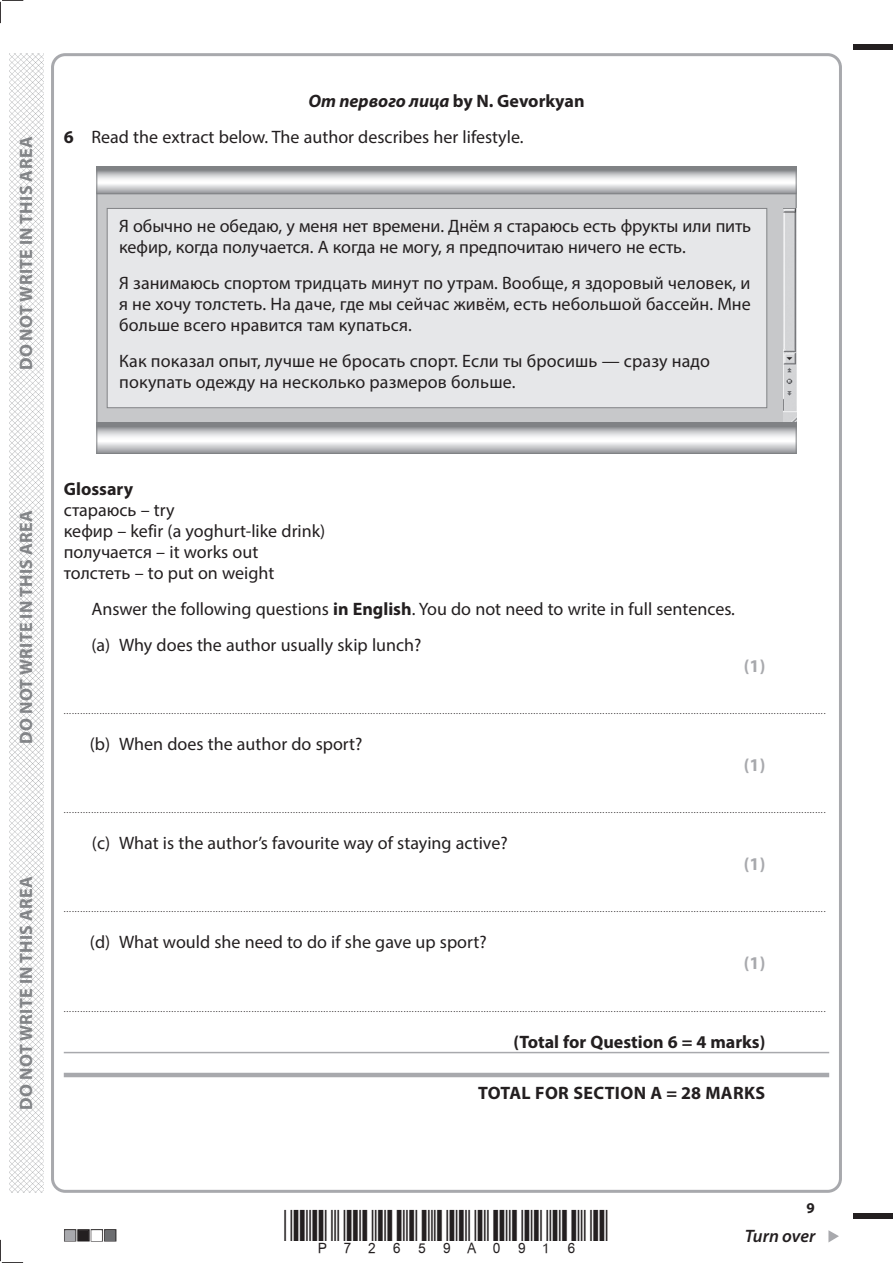
<style>
.page{position:relative;width:893px;height:1263px;background:#fff}
.page>*{position:absolute;margin:0;border:0;box-sizing:border-box;transform-origin:0 0}
.t1{font:18px/21px "Myriad Pro";color:#231f20}
.t2{font:700 18px "Myriad Pro";letter-spacing:.02em;color:#808285}
.t3{font:700 18px "Myriad Pro";color:#231f20}
.t4{font:700 18px "Myriad Pro";letter-spacing:.02em;color:#231f20}
.t5{font:700 18px "Myriad Pro";color:#a8a9ad}
.t6{font:italic 600 18px "Myriad Pro";letter-spacing:-.005em;color:#231f20}
.t7{font:700 15px "Myriad Pro";color:#231f20}
.t8{font:9px "Myriad Pro";color:#231f20}
.s1{font-weight:700;font-style:italic}
.s2{font-weight:700}
</style>
<div class="page">
<svg style="left:828px;top:1230px;width:11px;height:12px"></svg>
<div style="left:853px;top:44px;width:40px;height:5px;background:#231f20"></div>
<div style="left:853px;top:1214px;width:40px;height:5px;background:#231f20"></div>
<svg style="left:0;top:0;width:23px;height:23px"></svg>
<svg style="left:0;top:1240px;width:23px;height:23px"></svg>
<img style="left:10px;top:53px;width:34px;height:1140px">
<hr style="left:64px;top:1052px;width:765px;height:1px;background:#a8a9ad">
<hr style="left:64px;top:1073px;width:765px;height:4px;background:#a8a9ad">
<div style="left:97px;top:183px;width:699px;height:255px;background:#c7c8ca"></div>
<svg style="left:98px;top:168px;width:696px;height:24px"></svg>
<div style="left:96px;top:166px;width:700px;height:28px;border:1px solid #808285"></div>
<img style="left:783px;top:348px;width:13px;height:74px">
<img style="left:783px;top:344px;width:13px;height:4px">
<img style="left:783px;top:318px;width:13px;height:26px">
<img style="left:783px;top:208px;width:13px;height:110px">
<svg style="left:98px;top:424px;width:696px;height:28px"></svg>
<div style="left:96px;top:422px;width:700px;height:32px;border:1px solid #808285"></div>
<div style="left:107px;top:208px;width:660px;height:200px;background:#e6e7e9"></div>
<div style="left:107px;top:208px;width:660px;height:200px;border:1px solid #808285"></div>
<h1 class="t2" style="left:14px;top:370px;width:235px;rotate:-90deg">DO NOT WRITE IN THIS AREA</h1>
<h1 class="t1" style="left:64px;top:83px;width:522px;line-height:36px;text-indent:245px"><span class="s1">От первого лица</span> <span class="s2">by N. Gevorkyan<br>6</span> Read the extract below. The author describes her lifestyle.</h1>
<h1 class="t1" style="left:119px;top:215px;width:633px">Я обычно не обедаю, у меня нет времени. Днём я стараюсь есть фрукты или пить кефир, когда получается. А когда не могу, я предпочитаю ничего не есть.</h1>
<h1 class="t1" style="left:119px;top:272px;width:633px;text-align:justify">Я занимаюсь спортом тридцать минут по утрам. Вообще, я здоровый человек, и я не хочу толстеть. На даче, где мы сейчас живём, есть небольшой бассейн. Мне больше всего нравится там купаться.</h1>
<h1 class="t1" style="left:119px;top:350px;width:592px">Как показал опыт, лучше не бросать спорт. Если ты бросишь — сразу надо покупать одежду на несколько размеров больше.</h1>
<h1 class="t2" style="left:14px;top:744px;width:235px;rotate:-90deg">DO NOT WRITE IN THIS AREA</h1>
<h1 class="t2" style="left:14px;top:1110px;width:235px;rotate:-90deg">DO NOT WRITE IN THIS AREA</h1>
<h1 class="t3" style="left:64px;top:477px;width:71px">Glossary</h1>
<h1 class="t1" style="left:64px;top:499px;width:263px">стараюсь – try<br>кефир – kefir (a yoghurt-like drink) получается – it works out толстеть – to put on weight</h1>
<h1 class="t1" style="left:91px;top:590px;width:645px;line-height:36px">Answer the following questions <span class="s2">in English</span>. You do not need to write in full sentences. (a) Why does the author usually skip lunch?</h1>
<h1 class="t5" style="left:744px;top:654px;width:23px">(1)</h1>
<p class="t8" style="left:64px;top:705px;width:763px">....................................................................................................................................................................................................................................................................................</p>
<h1 class="t1" style="left:90px;top:733px;width:274px">(b) When does the author do sport?</h1>
<h1 class="t5" style="left:744px;top:753px;width:23px">(1)</h1>
<p class="t8" style="left:64px;top:804px;width:763px">....................................................................................................................................................................................................................................................................................</p>
<h1 class="t1" style="left:92px;top:832px;width:417px">(c) What is the author’s favourite way of staying active?</h1>
<h1 class="t5" style="left:744px;top:852px;width:23px">(1)</h1>
<p class="t8" style="left:64px;top:904px;width:763px">....................................................................................................................................................................................................................................................................................</p>
<h1 class="t1" style="left:90px;top:931px;width:398px">(d) What would she need to do if she gave up sport?</h1>
<h1 class="t5" style="left:744px;top:951px;width:23px">(1)</h1>
<p class="t8" style="left:64px;top:1003px;width:763px">....................................................................................................................................................................................................................................................................................</p>
<h1 class="t3" style="left:513px;top:1030px;width:254px">(Total for Question 6 = 4 marks)</h1>
<h1 class="t4" style="left:478px;top:1081px;width:289px">TOTAL FOR SECTION A = 28 MARKS</h1>
<h2 class="t7" style="left:806px;top:1198px;width:10px">9</h2>
<h1 class="t6" style="left:745px;top:1225px;width:72px">Turn over</h1>
</div>
